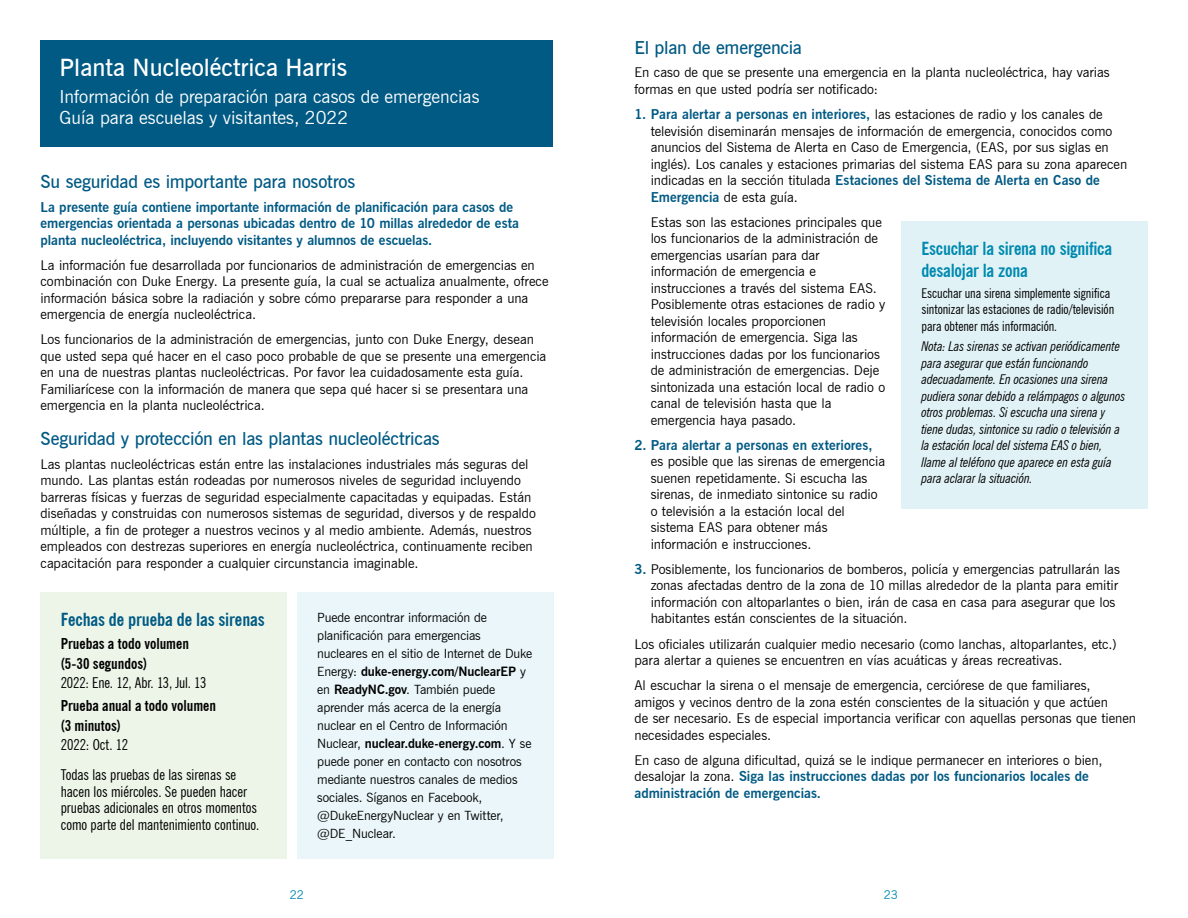
<style>
.page{position:relative;width:1188px;height:918px;background:#fff}
.page>*{position:absolute;margin:0;border:0;box-sizing:border-box;transform-origin:0 0}
.t1{font:600 24px "News Gothic BT";color:#fff}
.t2{font:600 18px "News Gothic BT";letter-spacing:-.01em;color:#005a84}
.t3{font:18px/21px "News Gothic BT";color:#fff}
.t4{font:700 condensed 18px/21.6px "News Gothic BT";letter-spacing:-.015em;color:#008ab0}
.t5{font:700 condensed 18px "News Gothic BT";letter-spacing:-.005em;color:#005a84}
.t6{font:condensed 15px/16.5px "News Gothic BT";letter-spacing:-.005em;color:#000}
.t7{font:700 condensed 15px/19.5px "News Gothic BT";color:#000}
.t8{font:13.5px/16.5px "News Gothic BT";letter-spacing:-.005em;color:#000}
.t9{font:italic condensed 13.5px/16.5px "News Gothic BT";letter-spacing:-.01em;color:#000}
.t10{font:700 13.5px/16.5px "News Gothic BT";color:#005a84}
.t11{font:condensed 13.5px/16.5px "News Gothic BT";letter-spacing:-.005em;color:#000}
.t12{font:12.75px/18px "News Gothic BT";letter-spacing:-.01em;color:#000}
.t13{font:12px "News Gothic BT";color:#008ab0}
.s1{font-weight:700}
.s2{font-weight:700;color:#005a84}
</style>
<div class="page">
<div style="left:40px;top:40px;width:514px;height:106px;background:#005a84"></div>
<div style="left:40px;top:592px;width:247px;height:266px;background:#ecf5e8"></div>
<div style="left:297px;top:592px;width:257px;height:266px;background:#eaf6f9"></div>
<div style="left:901px;top:221px;width:247px;height:288px;background:#e1f2f6"></div>
<h1 class="t1" style="left:60px;top:52px;width:289px">Planta Nucleoléctrica Harris</h1>
<h2 class="t3" style="left:60px;top:86px;width:422px">Información de preparación para casos de emergencias<br>Guía para escuelas y visitantes, 2022</h2>
<h2 class="t2" style="left:40px;top:171px;width:316px">Su seguridad es importante para nosotros</h2>
<p class="t10" style="left:40px;top:198px;width:480px">La presente guía contiene importante información de planificación para casos de emergencias orientada a personas ubicadas dentro de 10 millas alrededor de esta planta nucleoléctrica, incluyendo visitantes y alumnos de escuelas.</p>
<p class="t8" style="left:40px;top:257px;width:510px">La información fue desarrollada por funcionarios de administración de emergencias en combinación con Duke Energy. La presente guía, la cual se actualiza anualmente, ofrece información básica sobre la radiación y sobre cómo prepararse para responder a una emergencia de energía nucleoléctrica.</p>
<p class="t8" style="left:40px;top:331px;width:507px">Los funcionarios de la administración de emergencias, junto con Duke Energy, desean que usted sepa qué hacer en el caso poco probable de que se presente una emergencia en una de nuestras plantas nucleoléctricas. Por favor lea cuidadosamente esta guía.<br>Familiarícese con la información de manera que sepa qué hacer si se presentara una emergencia en la planta nucleoléctrica.</p>
<h2 class="t2" style="left:40px;top:428px;width:401px">Seguridad y protección en las plantas nucleoléctricas</h2>
<p class="t8" style="left:40px;top:456px;width:497px">Las plantas nucleoléctricas están entre las instalaciones industriales más seguras del mundo. Las plantas están rodeadas por numerosos niveles de seguridad incluyendo barreras físicas y fuerzas de seguridad especialmente capacitadas y equipadas. Están diseñadas y construidas con numerosos sistemas de seguridad, diversos y de respaldo múltiple, a fin de proteger a nuestros vecinos y al medio ambiente. Además, nuestros empleados con destrezas superiores en energía nucleoléctrica, continuamente reciben capacitación para responder a cualquier circunstancia imaginable.</p>
<h2 class="t5" style="left:61px;top:609px;width:205px">Fechas de prueba de las sirenas</h2>
<p class="t7" style="left:61px;top:634px;width:130px">Pruebas a todo volumen (5-30 segundos)</p>
<p class="t6" style="left:61px;top:674px;width:147px">2022: Ene. 12, Abr. 13, Jul. 13</p>
<p class="t7" style="left:61px;top:696px;width:157px">Prueba anual a todo volumen (3 minutos)</p>
<p class="t6" style="left:61px;top:730px;width:177px;line-height:30px">2022: Oct. 12<br>Todas las pruebas de las sirenas se</p>
<p class="t6" style="left:61px;top:783px;width:200px">hacen los miércoles. Se pueden hacer pruebas adicionales en otros momentos como parte del mantenimiento continuo.</p>
<p class="t12" style="left:317px;top:609px;width:217px">Puede encontrar información de planificación para emergencias nucleares en el sitio de Internet de Duke Energy: <span class="s1">duke-energy.com/NuclearEP</span> y en <span class="s1">ReadyNC.gov</span>. También puede aprender más acerca de la energía nuclear en el Centro de Información Nuclear, <span class="s1">nuclear.duke-energy.com</span>. Y se puede poner en contacto con nosotros mediante nuestros canales de medios sociales. Síganos en Facebook, @DukeEnergyNuclear y en Twitter, @DE_Nuclear.</p>
<h2 class="t2" style="left:634px;top:37px;width:169px">El plan de emergencia</h2>
<p class="t8" style="left:634px;top:64px;width:477px">En caso de que se presente una emergencia en la planta nucleoléctrica, hay varias formas en que usted podría ser notificado:</p>
<p class="t8" style="left:651px;top:106px;width:478px;text-indent:-16px"><span class="s2">1. Para alertar a personas en interiores,</span> las estaciones de radio y los canales de televisión diseminarán mensajes de información de emergencia, conocidos como anuncios del Sistema de Alerta en Caso de Emergencia, (EAS, por sus siglas en inglés). Los canales y estaciones primarias del sistema EAS para su zona aparecen indicadas en la sección titulada <span class="s2">Estaciones del Sistema de Alerta en Caso de Emergencia</span> de esta guía.</p>
<p class="t8" style="left:651px;top:214px;width:236px">Estas son las estaciones principales que los funcionarios de la administración de emergencias usarían para dar información de emergencia e instrucciones a través del sistema EAS.<br>Posiblemente otras estaciones de radio y televisión locales proporcionen información de emergencia. Siga las instrucciones dadas por los funcionarios de administración de emergencias. Deje sintonizada una estación local de radio o canal de televisión hasta que la emergencia haya pasado.</p>
<p class="t10" style="left:634px;top:437px;width:240px">2. Para alertar a personas en exteriores,</p>
<p class="t8" style="left:651px;top:453px;width:236px">es posible que las sirenas de emergencia suenen repetidamente. Si escucha las sirenas, de inmediato sintonice su radio o televisión a la estación local del sistema EAS para obtener más información e instrucciones.</p>
<p class="t8" style="left:651px;top:561px;width:471px;text-indent:-16px"><span class="s2">3.</span> Posiblemente, los funcionarios de bomberos, policía y emergencias patrullarán las zonas afectadas dentro de la zona de 10 millas alrededor de la planta para emitir información con altoparlantes o bien, irán de casa en casa para asegurar que los habitantes están conscientes de la situación.</p>
<p class="t8" style="left:634px;top:635px;width:484px">Los oficiales utilizarán cualquier medio necesario (como lanchas, altoparlantes, etc.) para alertar a quienes se encuentren en vías acuáticas y áreas recreativas.</p>
<p class="t8" style="left:634px;top:677px;width:503px">Al escuchar la sirena o el mensaje de emergencia, cerciórese de que familiares,<br>amigos y vecinos dentro de la zona estén conscientes de la situación y que actúen<br>de ser necesario. Es de especial importancia verificar con aquellas personas que tienen necesidades especiales.</p>
<p class="t8" style="left:634px;top:752px;width:469px">En caso de alguna dificultad, quizá se le indique permanecer en interiores o bien, desalojar la zona. <span class="s2">Siga las instrucciones dadas por los funcionarios locales de administración de emergencias.</span></p>
<h2 class="t4" style="left:922px;top:238px;width:192px">Escuchar la sirena no significa desalojar la zona</h2>
<p class="t11" style="left:922px;top:284px;width:194px">Escuchar una sirena simplemente significa sintonizar las estaciones de radio/televisión para obtener más información.</p>
<p class="t9" style="left:922px;top:338px;width:206px">Nota: Las sirenas se activan periódicamente para asegurar que están funcionando adecuadamente. En ocasiones una sirena pudiera sonar debido a relámpagos o algunos otros problemas. Si escucha una sirena y tiene dudas, sintonice su radio o televisión a la estación local del sistema EAS o bien, llame al teléfono que aparece en esta guía para aclarar la situación.</p>
<p class="t13" style="left:290px;top:888px;width:16px">22</p>
<p class="t13" style="left:884px;top:888px;width:16px">23</p>
</div>
